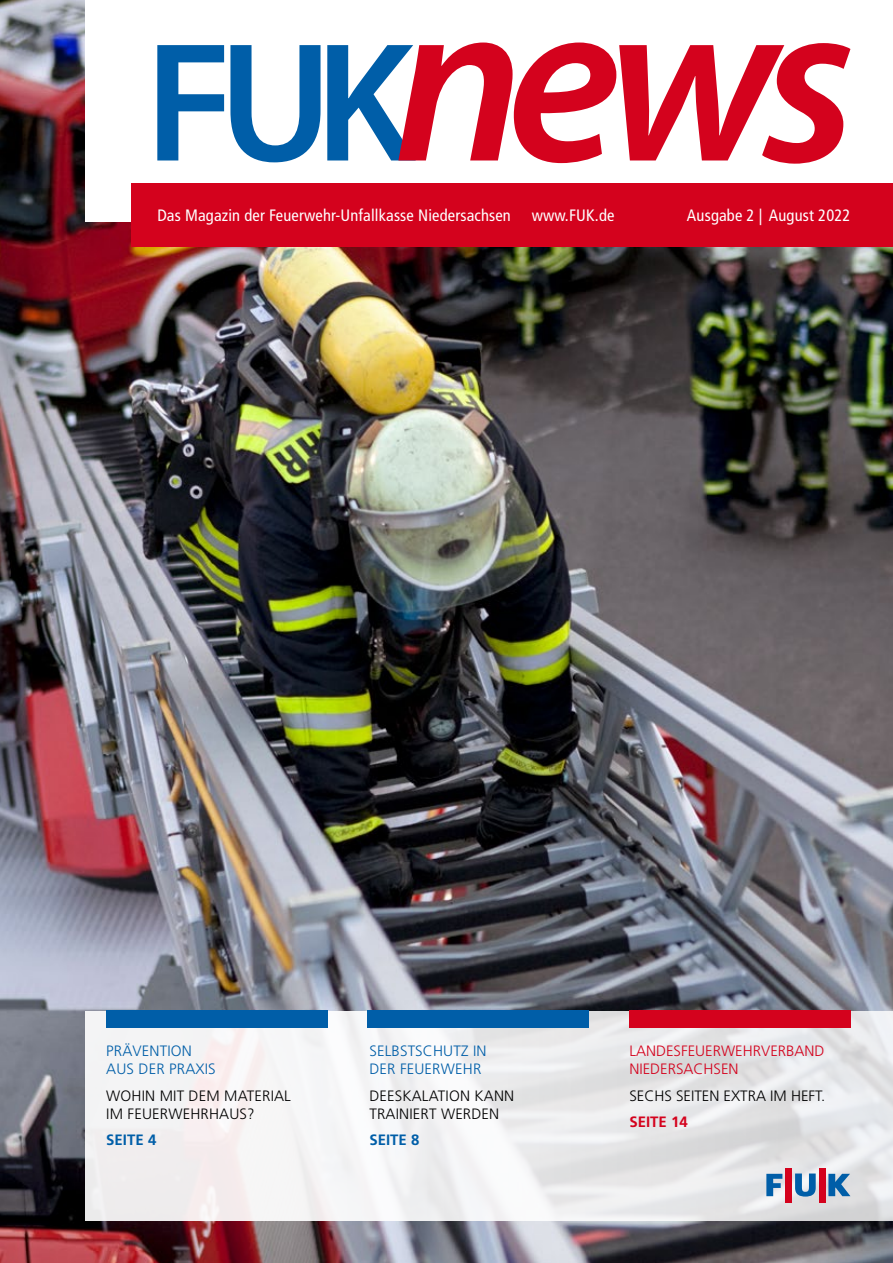
<style>
.page{position:relative;width:893px;height:1263px;background:#fff}
.page>*{position:absolute;margin:0;border:0;box-sizing:border-box;transform-origin:0 0}
.t1{font:condensed 16.5px "Frutiger";letter-spacing:.01em;color:#fff}
.t2{font:300 15px/18px "Frutiger";letter-spacing:.01em;color:#000}
.t3{font:300 15px/18px "Frutiger";letter-spacing:.01em;color:#005ea8}
.t4{font:300 15px/18px "Frutiger";color:#d4021d}
.t5{font:700 15px "Frutiger";color:#005ea8}
.t6{font:700 15px "Frutiger";color:#d4021d}
</style>
<div class="page">
<img style="left:0;top:0;width:893px;height:1263px">
<div style="left:85px;top:0;width:808px;height:221px;background:#fff"></div>
<svg style="left:157px;top:45px;width:67px;height:115px"></svg>
<svg style="left:230px;top:45px;width:90px;height:117px"></svg>
<svg style="left:327px;top:43px;width:523px;height:121px"></svg>
<div style="left:132px;top:183px;width:761px;height:64px;background:#d4021d"></div>
<svg style="left:85px;top:1011px;width:808px;height:209px;fill:#f0eff0"></svg>
<svg style="left:766px;top:1174px;width:16px;height:22px"></svg>
<svg style="left:828px;top:1174px;width:22px;height:22px"></svg>
<div style="left:819px;top:1168px;width:6px;height:34px;background:#d4021d"></div>
<div style="left:785px;top:1168px;width:7px;height:34px;background:#d4021d"></div>
<svg style="left:795px;top:1173px;width:21px;height:23px"></svg>
<div style="left:106px;top:1011px;width:221px;height:17px;background:#005ea8"></div>
<div style="left:368px;top:1011px;width:221px;height:17px;background:#005ea8"></div>
<div style="left:629px;top:1011px;width:221px;height:17px;background:#d4021d"></div>
<p class="t1" style="left:157px;top:206px;width:355px">Das Magazin der Feuerwehr-Unfallkasse Niedersachsen</p>
<p class="t1" style="left:532px;top:206px;width:84px">www.FUK.de</p>
<p class="t1" style="left:687px;top:206px;width:165px">Ausgabe 2 | August 2022</p>
<p class="t3" style="left:106px;top:1042px;width:111px">PRÄVENTION<br>AUS DER PRAXIS</p>
<p class="t2" style="left:106px;top:1087px;width:186px">WOHIN MIT DEM MATERIAL<br>IM FEUERWEHRHAUS?</p>
<p class="t5" style="left:106px;top:1131px;width:52px">SEITE 4</p>
<p class="t3" style="left:369px;top:1042px;width:119px">SELBSTSCHUTZ IN<br>DER FEUERWEHR</p>
<p class="t2" style="left:369px;top:1087px;width:146px">DEESKALATION KANN<br>TRAINIERT WERDEN</p>
<p class="t5" style="left:369px;top:1131px;width:52px">SEITE 8</p>
<p class="t4" style="left:629px;top:1042px;width:197px">LANDESFEUERWEHRVERBAND<br>NIEDERSACHSEN</p>
<p class="t2" style="left:629px;top:1087px;width:197px">SECHS SEITEN EXTRA IM HEFT.</p>
<p class="t6" style="left:629px;top:1113px;width:60px">SEITE 14</p>
</div>
